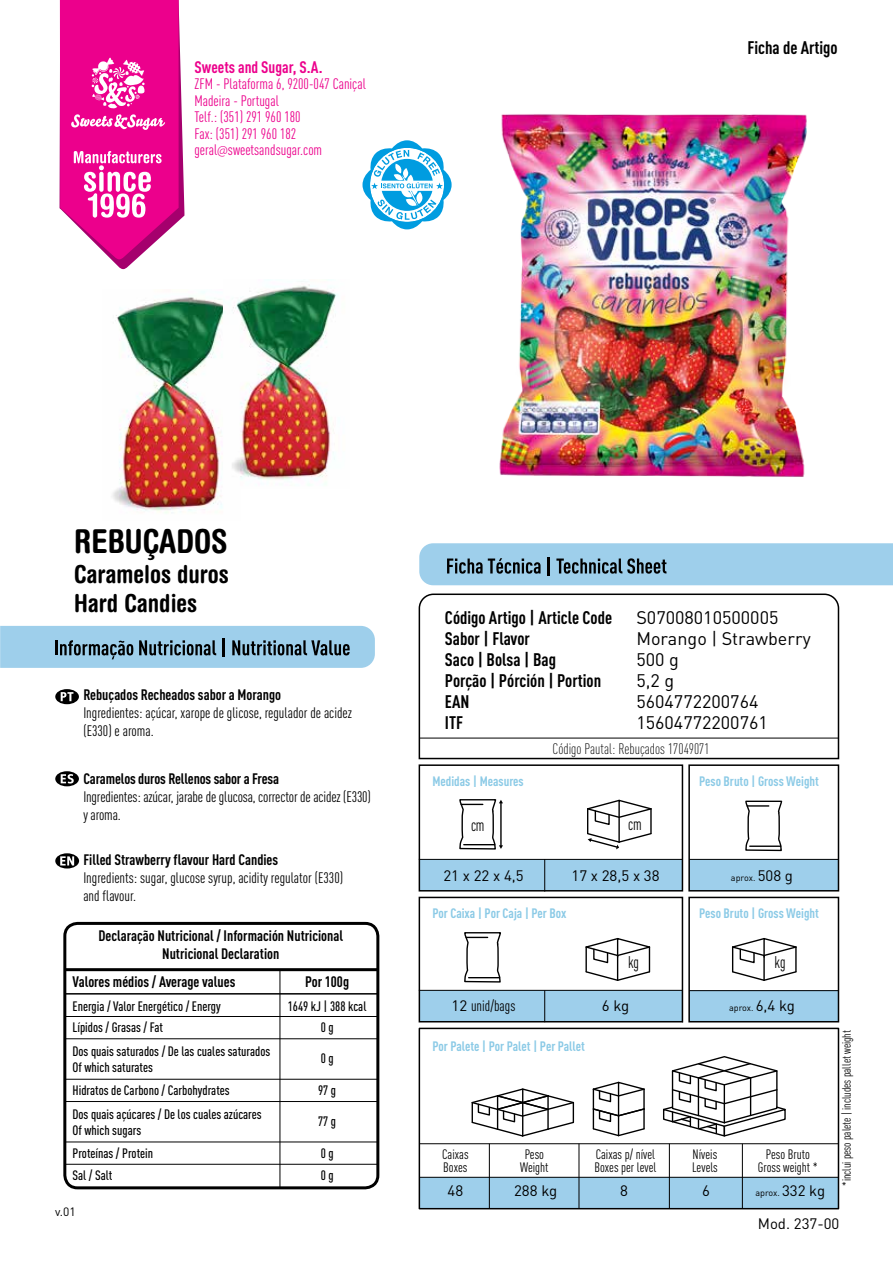
<style>
.page{position:relative;width:893px;height:1263px;background:#fff}
.page>*{position:absolute;margin:0;border:0;box-sizing:border-box;transform-origin:0 0}
.t1{font:700 condensed 33px "Helvetica Rounded";color:#000}
.t2{font:700 condensed 24.75px/29.7px "Helvetica Rounded";color:#000}
.t3{font:700 18px/21px "DIN Cond";color:#000}
.t4{font:18px/21px "DIN";color:#000}
.t5{font:16.65px "DIN Cond";letter-spacing:-.01em;color:#000;scale:.9 1}
.t6{font:700 16.5px "DIN Cond";color:#ec008c}
.t7{font:15px/18px "DIN Cond";color:#000}
.t8{font:700 15px/18px "DIN Cond";color:#000;text-align:center}
.t9{font:15px/16.5px "DIN Cond";color:#ec008c}
.t10{font:15px "DIN";color:#000}
.t11{font:300 15px "DIN Cond";color:#000}
.t12{font:500 13.5px/22.5px "DIN Cond";color:#000}
.t13{font:700 13.5px "DIN Cond";color:#8bcae6}
.t14{font:13.5px/13.5px "DIN Cond";color:#000}
.t15{font:12px "DIN Cond";color:#000}
.t16{font:12px "DIN";color:#000}
.t17{font:9px "DIN";letter-spacing:-.01em;color:#000}
.s1{font-family:"Myriad Pro";font-weight:300}
.s2{font-size:15px}
.s3{font-family:"DIN"}
</style>
<div class="page">
<img style="left:112px;top:291px;width:112px;height:222px">
<img style="left:232px;top:279px;width:106px;height:207px">
<svg style="left:362px;top:140px;width:68px;height:89px"></svg>
<svg style="left:60px;top:0;width:124px;height:269px"></svg>
<svg style="left:419px;top:543px;width:474px;height:42px;background:#94c1db"></svg>
<div style="left:63px;top:922px;width:316px;height:267px;border:3px solid #000;border-radius:13px"></div>
<hr style="left:64px;top:993px;width:313px;height:1px;background:#000">
<hr style="left:64px;top:968px;width:313px;height:3px;background:#000">
<hr style="left:64px;top:1016px;width:313px;height:1px;background:#000">
<hr style="left:64px;top:1079px;width:313px;height:1px;background:#000">
<hr style="left:64px;top:1141px;width:313px;height:1px;background:#000">
<hr style="left:64px;top:1038px;width:313px;height:1px;background:#000">
<hr style="left:64px;top:1101px;width:313px;height:1px;background:#000">
<hr style="left:64px;top:1164px;width:313px;height:1px;background:#000">
<hr style="left:280px;top:970px;width:1px;height:217px;background:#000">
<svg style="left:0;top:626px;width:375px;height:42px;background:#8cb7cf"></svg>
<svg style="left:55px;top:689px;width:24px;height:15px"></svg>
<svg style="left:55px;top:771px;width:24px;height:15px"></svg>
<svg style="left:55px;top:853px;width:24px;height:15px"></svg>
<div style="left:419px;top:990px;width:263px;height:32px;background:#9ecfeb"></div>
<div style="left:419px;top:1177px;width:419px;height:31px;background:#9ecfeb"></div>
<svg style="left:471px;top:1088px;width:104px;height:49px"></svg>
<svg style="left:592px;top:1081px;width:53px;height:56px"></svg>
<svg style="left:663px;top:1056px;width:123px;height:81px"></svg>
<hr style="left:489px;top:1144px;width:1px;height:65px;background:#000">
<hr style="left:579px;top:1144px;width:1px;height:65px;background:#000">
<hr style="left:669px;top:1144px;width:1px;height:65px;background:#000">
<hr style="left:742px;top:1144px;width:1px;height:65px;background:#000">
<div style="left:419px;top:1028px;width:420px;height:181px;border:2px solid #000"></div>
<hr style="left:419px;top:1177px;width:419px;height:1px;background:#000">
<hr style="left:419px;top:1143px;width:419px;height:1px;background:#000">
<svg style="left:418px;top:593px;width:422px;height:167px"></svg>
<svg style="left:585px;top:938px;width:66px;height:43px"></svg>
<svg style="left:732px;top:938px;width:65px;height:43px"></svg>
<div style="left:419px;top:897px;width:264px;height:125px;border:2px solid #000"></div>
<hr style="left:682px;top:990px;width:1px;height:32px;background:#000">
<hr style="left:419px;top:990px;width:263px;height:1px;background:#000">
<div style="left:689px;top:991px;width:149px;height:31px;background:#9ecfeb"></div>
<hr style="left:689px;top:990px;width:149px;height:1px;background:#000">
<div style="left:689px;top:859px;width:149px;height:32px;background:#9ecfeb"></div>
<hr style="left:689px;top:859px;width:149px;height:1px;background:#000">
<div style="left:419px;top:859px;width:263px;height:32px;background:#9ecfeb"></div>
<div style="left:419px;top:764px;width:264px;height:127px;border:2px solid #000"></div>
<svg style="left:587px;top:799px;width:65px;height:50px"></svg>
<hr style="left:419px;top:859px;width:263px;height:1px;background:#000">
<svg style="left:459px;top:799px;width:44px;height:51px"></svg>
<svg style="left:464px;top:932px;width:37px;height:51px"></svg>
<hr style="left:469px;top:977px;width:31px;height:1px;background:#000">
<svg style="left:745px;top:800px;width:38px;height:52px"></svg>
<hr style="left:747px;top:805px;width:22px;height:2px;background:#000">
<hr style="left:750px;top:845px;width:31px;height:2px;background:#000">
<hr style="left:544px;top:859px;width:1px;height:33px;background:#000">
<hr style="left:544px;top:990px;width:1px;height:32px;background:#000">
<div style="left:688px;top:764px;width:151px;height:127px;border:2px solid #000"></div>
<div style="left:688px;top:897px;width:151px;height:125px;border:2px solid #000"></div>
<hr style="left:419px;top:738px;width:419px;height:1px;background:#000">
<img style="left:430px;top:114px;width:377px;height:363px">
<p class="t6" style="left:195px;top:57px;width:130px">Sweets and Sugar, S.A.</p>
<p class="t9" style="left:195px;top:76px;width:173px">ZFM - Plataforma 6, 9200-047 Caniçal<br>Madeira - Portugal<br>Telf.: (351) 291 960 180<br>Fax: (351) 291 960 182 geral<span class="s1">@</span>sweetsandsugar.com</p>
<h3 class="t3" style="left:747px;top:37px;width:92px">Ficha de Artigo</h3>
<h1 class="t1" style="left:74px;top:521px;width:155px">REBUÇADOS</h1>
<h2 class="t2" style="left:74px;top:559px;width:156px">Caramelos duros<br>Hard Candies</h2>
<p class="t8" style="left:83px;top:685px;width:199px">Rebuçados Recheados sabor a Morango</p>
<p class="t7" style="left:83px;top:703px;width:270px">Ingredientes: açúcar, xarope de glicose, regulador de acidez (E330) e aroma.</p>
<p class="t8" style="left:83px;top:769px;width:197px">Caramelos duros Rellenos sabor a Fresa</p>
<p class="t7" style="left:83px;top:787px;width:289px">Ingredientes: azúcar, jarabe de glucosa, corrector de acidez (E330) y aroma.</p>
<p class="t8" style="left:83px;top:851px;width:196px">Filled Strawberry flavour Hard Candies</p>
<p class="t7" style="left:83px;top:869px;width:261px">Ingredients: sugar, glucose syrup, acidity regulator (E330) and flavour.</p>
<p class="t8" style="left:98px;top:926px;width:246px">Declaração Nutricional / Información Nutricional<br>Nutricional Declaration</p>
<p class="t8" style="left:73px;top:972px;width:164px">Valores médios / Average values</p>
<p class="t12" style="left:73px;top:995px;width:150px;line-height:21px">Energia / Valor Energético / Energy<br>Lípidos / Grasas / Fat</p>
<p class="t12" style="left:73px;top:1042px;width:199px;line-height:16.5px">Dos quais saturados / De las cuales saturados<br>Of which saturates</p>
<p class="t12" style="left:73px;top:1077px;width:191px;line-height:24px">Hidratos de Carbono / Carbohydrates<br>Dos quais açúcares / De los cuales azúcares</p>
<p class="t12" style="left:73px;top:1119px;width:82px">Of which sugars<br>Proteínas / Protein<br>Sal / Salt</p>
<p class="t16" style="left:55px;top:1204px;width:22px">v.01</p>
<p class="t8" style="left:305px;top:972px;width:45px">Por 100g</p>
<p class="t12" style="left:288px;top:995px;width:80px;line-height:21px;text-align:center">1649 kJ | 388 kcal<br>0 g</p>
<p class="t12" style="left:321px;top:1047px;width:14px">0 g</p>
<p class="t12" style="left:318px;top:1078px;width:20px">97 g</p>
<p class="t12" style="left:318px;top:1110px;width:20px">77 g</p>
<p class="t12" style="left:321px;top:1141px;width:14px">0 g<br>0 g</p>
<h3 class="t3" style="left:445px;top:606px;width:169px">Código Artigo | Article Code<br>Sabor | Flavor<br>Saco | Bolsa | Bag<br>Porção | Pórción | Portion<br>EAN<br>ITF</h3>
<h3 class="t4" style="left:636px;top:606px;width:176px">S07008010500005<br>Morango | Strawberry<br>500 g<br>5,2 g<br>5604772200764<br>15604772200761</h3>
<p class="t11" style="left:553px;top:740px;width:158px">Código Pautal: Rebuçados 17049071</p>
<p class="t13" style="left:432px;top:773px;width:93px">Medidas | Measures</p>
<p class="t13" style="left:699px;top:773px;width:121px">Peso Bruto | Gross Weight</p>
<p class="t5" style="left:471px;top:816px;width:17px">cm</p>
<p class="t5" style="left:628px;top:814px;width:17px">cm</p>
<p class="t10" style="left:443px;top:866px;width:82px">21 x 22 x 4,5</p>
<p class="t10" style="left:571px;top:866px;width:90px">17 x 28,5 x 38</p>
<p class="t17" style="left:731px;top:872px;width:64px">aprox. <span class="s2">508 g</span></p>
<p class="t13" style="left:432px;top:905px;width:136px">Por Caixa | Por Caja | Per Box</p>
<p class="t13" style="left:699px;top:904px;width:121px">Peso Bruto | Gross Weight</p>
<p class="t7" style="left:452px;top:997px;width:65px"><span class="s3">12</span> unid/bags</p>
<p class="t13" style="left:432px;top:1038px;width:154px">Por Palete | Por Palet | Per Pallet</p>
<p class="t5" style="left:628px;top:952px;width:14px">kg</p>
<p class="t5" style="left:774px;top:952px;width:14px">kg</p>
<p class="t10" style="left:602px;top:997px;width:29px">6 kg</p>
<p class="t17" style="left:729px;top:1002px;width:67px">aprox. <span class="s2">6,4 kg</span></p>
<p class="t14" style="left:442px;top:1147px;width:28px">Caixas<br>Boxes</p>
<p class="t14" style="left:520px;top:1147px;width:30px;text-align:center">Peso<br>Weight</p>
<p class="t14" style="left:594px;top:1147px;width:63px">Caixas p/ nível<br>Boxes per level</p>
<p class="t14" style="left:692px;top:1147px;width:27px">Níveis<br>Levels</p>
<p class="t14" style="left:758px;top:1147px;width:62px;text-align:center">Peso Bruto<br>Gross weight *</p>
<p class="t10" style="left:448px;top:1182px;width:17px">48</p>
<p class="t10" style="left:514px;top:1182px;width:45px">288 kg</p>
<p class="t10" style="left:620px;top:1182px;width:9px">8</p>
<p class="t10" style="left:702px;top:1182px;width:9px">6</p>
<p class="t17" style="left:755px;top:1187px;width:71px">aprox. <span class="s2">332 kg</span></p>
<p class="t15" style="left:839px;top:1186px;width:157px;rotate:-90deg">*inclui peso palete | includes pallet weight</p>
<p class="t10" style="left:758px;top:1214px;width:83px">Mod. 237-00</p>
</div>
